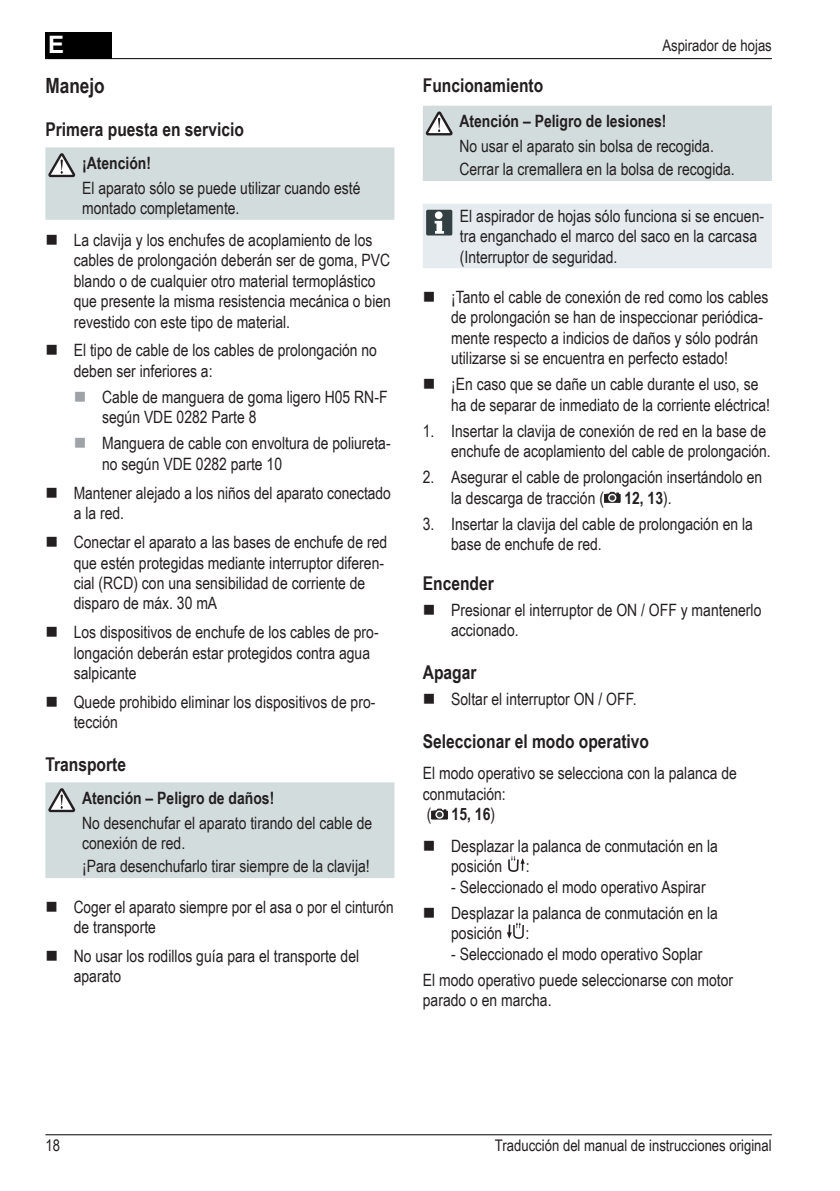
<style>
.page{position:relative;width:840px;height:1191px;background:#fff}
.page>*{position:absolute;margin:0;border:0;box-sizing:border-box;transform-origin:0 0}
.t1{font:700 24px "Arial";color:#fff}
.t2{font:700 21px "Arial Narrow";color:#231f20}
.t3{font:700 19px "Arial Narrow";color:#231f20}
.t4{font:17px/20.4px "Arial Narrow";color:#231f20}
.t5{font:700 17px "Arial Narrow";color:#231f20}
.t6{font:16px "Arial Narrow";color:#231f20}
.s1{font-weight:700}
</style>
<div class="page">
<div style="left:45px;top:32px;width:67px;height:27px;background:#000"></div>
<hr style="left:45px;top:1134px;width:726px;height:1px;background:#000">
<hr style="left:45px;top:58px;width:726px;height:1px;background:#000">
<div style="left:45px;top:147px;width:349px;height:73px;background:#d3dcdd"></div>
<div style="left:45px;top:782px;width:349px;height:96px;background:#d3dcdd"></div>
<div style="left:423px;top:106px;width:348px;height:75px;background:#d3dcdd"></div>
<div style="left:423px;top:204px;width:348px;height:64px;background:#e6ebef"></div>
<div style="left:434px;top:211px;width:8px;height:8px;background:#fff;border-radius:50%"></div>
<svg style="left:604px;top:492px;width:16px;height:11px"></svg>
<svg style="left:431px;top:808px;width:16px;height:11px"></svg>
<svg style="left:508px;top:855px;width:16px;height:17px"></svg>
<svg style="left:507px;top:922px;width:17px;height:17px"></svg>
<h1 class="t1" style="left:48px;top:29px;width:18px">E</h1>
<p class="t2" style="left:45px;top:70px;width:61px">Manejo</p>
<p class="t3" style="left:45px;top:115px;width:200px">Primera puesta en servicio</p>
<p class="t5" style="left:82px;top:150px;width:70px">¡Atención!</p>
<p class="t4" style="left:82px;top:177px;width:280px">El aparato sólo se puede utilizar cuando esté montado completamente.</p>
<p class="t4" style="left:74px;top:229px;width:318px">La clavija y los enchufes de acoplamiento de los cables de prolongación deberán ser de goma, PVC blando o de cualquier otro material termoplástico que presente la misma resistencia mecánica o bien revestido con este tipo de material.</p>
<p class="t4" style="left:74px;top:340px;width:305px">El tipo de cable de los cables de prolongación no deben ser inferiores a:</p>
<p class="t4" style="left:102px;top:386px;width:287px">Cable de manguera de goma ligero H05 RN-F según VDE 0282 Parte 8</p>
<p class="t4" style="left:102px;top:432px;width:290px">Manguera de cable con envoltura de poliureta&shy;no según VDE 0282 parte 10</p>
<p class="t4" style="left:74px;top:482px;width:318px">Mantener alejado a los niños del aparato conectado a la red.</p>
<p class="t4" style="left:74px;top:531px;width:315px">Conectar el aparato a las bases de enchufe de red que estén protegidas mediante interruptor diferen&shy;cial (RCD) con una sensibilidad de corriente de disparo de máx. 30 mA</p>
<p class="t4" style="left:74px;top:621px;width:306px">Los dispositivos de enchufe de los cables de pro&shy;longación deberán estar protegidos contra agua salpicante</p>
<p class="t4" style="left:74px;top:691px;width:303px">Quede prohibido eliminar los dispositivos de pro&shy;tección</p>
<p class="t3" style="left:45px;top:750px;width:82px">Transporte</p>
<p class="t5" style="left:82px;top:785px;width:194px">Atención – Peligro de daños!</p>
<p class="t4" style="left:82px;top:812px;width:291px">No desenchufar el aparato tirando del cable de conexión de red.</p>
<p class="t4" style="left:82px;top:855px;width:289px">¡Para desenchufarlo tirar siempre de la clavija!</p>
<p class="t4" style="left:74px;top:896px;width:321px">Coger el aparato siempre por el asa o por el cinturón de transporte</p>
<p class="t4" style="left:74px;top:945px;width:287px">No usar los rodillos guía para el transporte del aparato</p>
<p class="t6" style="left:662px;top:34px;width:111px">Aspirador de hojas</p>
<p class="t3" style="left:422px;top:70px;width:122px">Funcionamiento</p>
<p class="t5" style="left:459px;top:108px;width:208px">Atención – Peligro de lesiones!</p>
<p class="t4" style="left:459px;top:134px;width:277px;line-height:23.2px">No usar el aparato sin bolsa de recogida.<br>Cerrar la cremallera en la bolsa de recogida.</p>
<p class="t4" style="left:459px;top:205px;width:305px">El aspirador de hojas sólo funciona si se encuen&shy;tra enganchado el marco del saco en la carcasa (Interruptor de seguridad.</p>
<p class="t4" style="left:451px;top:286px;width:318px">¡Tanto el cable de conexión de red como los cables de prolongación se han de inspeccionar periódica&shy;mente respecto a indicios de daños y sólo podrán utilizarse si se encuentra en perfecto estado!</p>
<p class="t4" style="left:451px;top:373px;width:320px">¡En caso que se dañe un cable durante el uso, se ha de separar de inmediato de la corriente eléctrica!</p>
<p class="t4" style="left:422px;top:420px;width:349px;text-align:right">1. Insertar la clavija de conexión de red en la base de enchufe de acoplamiento del cable de prolongación.</p>
<p class="t4" style="left:451px;top:466px;width:312px;text-indent:-28px">2. Asegurar el cable de prolongación insertándolo en la descarga de tracción ( <span class="s1">12, 13</span>).</p>
<p class="t4" style="left:451px;top:513px;width:303px;text-indent:-28px">3. Insertar la clavija del cable de prolongación en la base de enchufe de red.</p>
<p class="t3" style="left:422px;top:569px;width:73px">Encender</p>
<p class="t4" style="left:451px;top:599px;width:311px">Presionar el interruptor de ON / OFF y mantenerlo accionado.</p>
<p class="t3" style="left:422px;top:658px;width:55px">Apagar</p>
<p class="t4" style="left:451px;top:688px;width:187px">Soltar el interruptor ON / OFF.</p>
<p class="t3" style="left:422px;top:726px;width:228px">Seleccionar el modo operativo</p>
<p class="t4" style="left:422px;top:762px;width:315px">El modo operativo se selecciona con la palanca de conmutación:<br>( <span class="s1">15, 16</span>)</p>
<p class="t4" style="left:451px;top:835px;width:268px">Desplazar la palanca de conmutación en la posición</p>
<p class="t4" style="left:525px;top:855px;width:5px">:</p>
<p class="t4" style="left:451px;top:873px;width:268px;line-height:26px">- Seleccionado el modo operativo Aspirar<br>Desplazar la palanca de conmutación en la</p>
<p class="t4" style="left:451px;top:922px;width:53px">posición</p>
<p class="t4" style="left:525px;top:922px;width:5px">:</p>
<p class="t4" style="left:422px;top:940px;width:311px;line-height:26px;text-align:center">- Seleccionado el modo operativo Soplar<br>El modo operativo puede seleccionarse con motor</p>
<p class="t4" style="left:422px;top:989px;width:130px">parado o en marcha.</p>
<p class="t6" style="left:45px;top:1133px;width:16px">18</p>
<p class="t6" style="left:494px;top:1133px;width:278px">Traducción del manual de instrucciones original</p>
</div>
